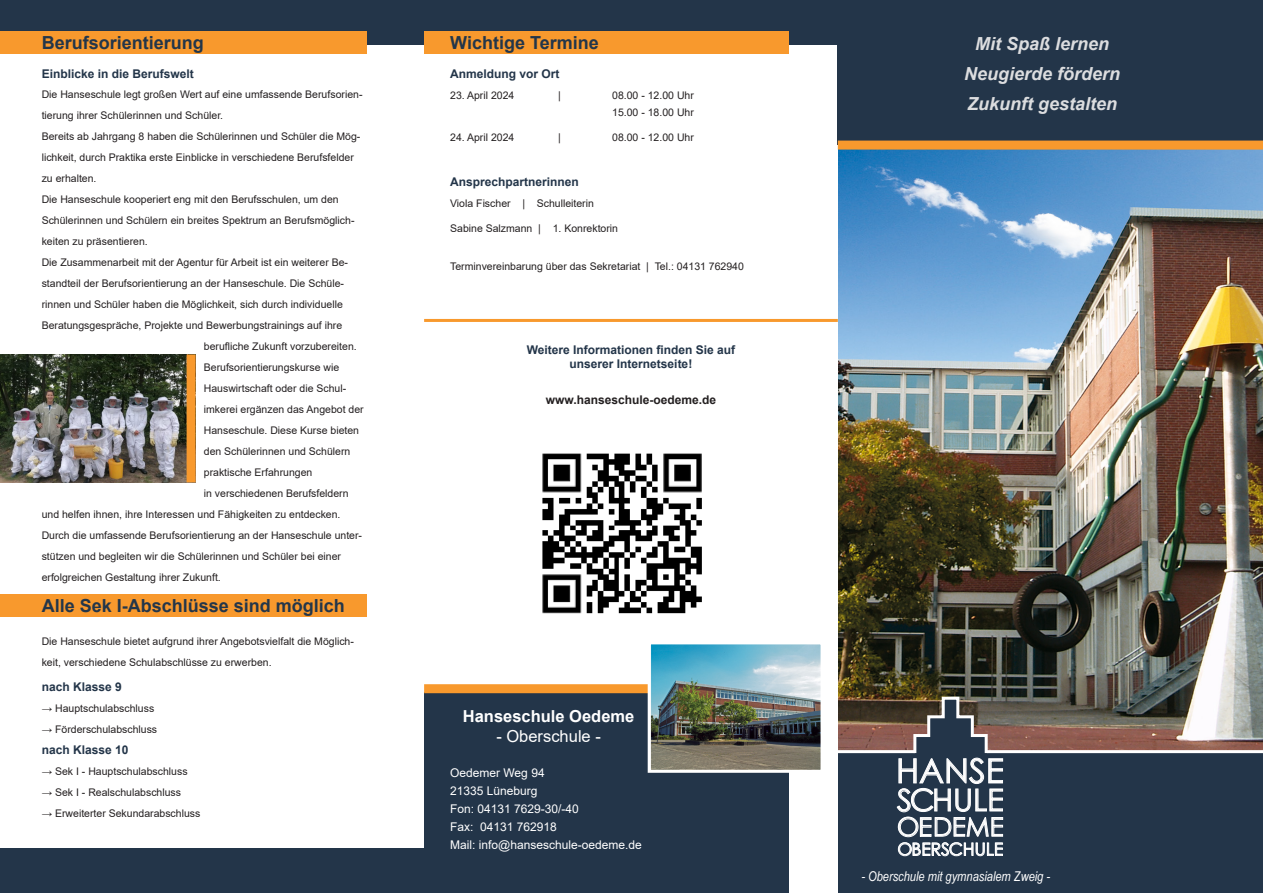
<style>
.page{position:relative;width:1263px;height:893px;background:#fff}
.page>*{position:absolute;margin:0;border:0;box-sizing:border-box;transform-origin:0 0}
.t1{font:33.75px "Century Gothic";color:#fff}
.t2{font:30.6px "Century Gothic";color:#fff}
.t3{font:26.1px "Century Gothic";color:#fff}
.t4{font:700 18px "Arial";color:#23364a}
.t5{font:italic 700 18px "Arial";color:#dcdddf}
.t6{font:17.25px "Century Gothic";color:#fff}
.t7{font:700 16.5px "Arial";color:#fff}
.t8{font:16.5px "Arial";color:#fff}
.t9{font:italic 13.5px "Arial Narrow";color:#fff}
.t10{font:700 12px "Arial";color:#233549}
.t11{font:12px "Arial";color:#fff}
.t12{font:700 12px "Arial";color:#231f20}
.t13{font:10.5px/21px "Arial";color:#231f20}
</style>
<div class="page">
<img style="left:838px;top:150px;width:425px;height:600px">
<div style="left:838px;top:753px;width:425px;height:140px;background:#233549"></div>
<div style="left:0;top:848px;width:433px;height:45px;background:#233549"></div>
<svg style="left:912px;top:695px;width:77px;height:59px;background:#555659"></svg>
<div style="left:0;top:0;width:845px;height:44px;background:#233549"></div>
<div style="left:424px;top:692px;width:365px;height:201px;background:#233549"></div>
<div style="left:838px;top:0;width:425px;height:145px;background:#233549"></div>
<div style="left:424px;top:31px;width:365px;height:22px;background:#f8992d"></div>
<div style="left:0;top:31px;width:367px;height:22px;background:#f8992d"></div>
<hr style="left:424px;top:319px;width:414px;height:3px;background:#f8992d">
<div style="left:424px;top:684px;width:365px;height:9px;background:#f8992d"></div>
<div style="left:0;top:594px;width:367px;height:22px;background:#f8992d"></div>
<div style="left:838px;top:141px;width:425px;height:9px;background:#f8992d"></div>
<img style="left:0;top:354px;width:187px;height:128px">
<div style="left:187px;top:354px;width:9px;height:128px;background:#f8992d"></div>
<img style="left:652px;top:645px;width:167px;height:124px">
<div style="left:648px;top:641px;width:175px;height:132px;border:3px solid #fff"></div>
<img style="left:542px;top:453px;width:160px;height:161px">
<p class="t4" style="left:42px;top:30px;width:164px">Berufsorientierung</p>
<p class="t4" style="left:450px;top:30px;width:150px">Wichtige Termine</p>
<p class="t13" style="left:42px;top:84px;width:322px">Die Hanseschule legt großen Wert auf eine umfassende Berufsorien&shy;tierung ihrer Schülerinnen und Schüler.</p>
<p class="t13" style="left:42px;top:126px;width:320px">Bereits ab Jahrgang 8 haben die Schülerinnen und Schüler die Mög&shy;lichkeit, durch Praktika erste Einblicke in verschiedene Berufsfelder zu erhalten.</p>
<p class="t13" style="left:42px;top:189px;width:314px">Die Hanseschule kooperiert eng mit den Berufsschulen, um den<br>Schülerinnen und Schülern ein breites Spektrum an Berufsmöglich&shy;keiten zu präsentieren.</p>
<p class="t13" style="left:42px;top:252px;width:308px">Die Zusammenarbeit mit der Agentur für Arbeit ist ein weiterer Be-</p>
<p class="t13" style="left:42px;top:273px;width:304px">standteil der Berufsorientierung an der Hanseschule. Die Schüle-</p>
<p class="t13" style="left:42px;top:294px;width:303px">rinnen und Schüler haben die Möglichkeit, sich durch individuelle</p>
<p class="t13" style="left:42px;top:315px;width:302px">Beratungsgespräche, Projekte und Bewerbungstrainings auf ihre</p>
<p class="t13" style="left:204px;top:336px;width:154px">berufliche Zukunft vorzubereiten.</p>
<p class="t13" style="left:204px;top:357px;width:161px">Berufsorientierungskurse wie<br>Hauswirtschaft oder die Schul&shy;imkerei ergänzen das Angebot der<br>Hanseschule. Diese Kurse bieten den Schülerinnen und Schülern praktische Erfahrungen</p>
<p class="t13" style="left:42px;top:483px;width:308px;text-indent:162px">in verschiedenen Berufsfeldern und helfen ihnen, ihre Interessen und Fähigkeiten zu entdecken.</p>
<p class="t13" style="left:42px;top:525px;width:322px">Durch die umfassende Berufsorientierung an der Hanseschule unter&shy;stützen und begleiten wir die Schülerinnen und Schüler bei einer erfolgreichen Gestaltung ihrer Zukunft.</p>
<p class="t10" style="left:42px;top:65px;width:154px">Einblicke in die Berufswelt</p>
<p class="t10" style="left:450px;top:65px;width:111px">Anmeldung vor Ort</p>
<p class="t13" style="left:450px;top:85px;width:66px">23. April 2024</p>
<p class="t13" style="left:558px;top:85px;width:4px">|</p>
<p class="t13" style="left:612px;top:87px;width:83px;line-height:16.5px">08.00 - 12.00 Uhr<br>15.00 - 18.00 Uhr</p>
<p class="t13" style="left:450px;top:127px;width:66px">24. April 2024</p>
<p class="t13" style="left:558px;top:127px;width:4px">|</p>
<p class="t13" style="left:612px;top:127px;width:83px">08.00 - 12.00 Uhr</p>
<p class="t10" style="left:450px;top:173px;width:130px">Ansprechpartnerinnen</p>
<p class="t13" style="left:450px;top:193px;width:145px">Viola Fischer | Schulleiterin</p>
<p class="t13" style="left:450px;top:218px;width:169px">Sabine Salzmann | 1. Konrektorin</p>
<p class="t13" style="left:450px;top:256px;width:295px">Terminvereinbarung über das Sekretariat | Tel.: 04131 762940</p>
<p class="t10" style="left:527px;top:341px;width:210px">Weitere Informationen finden Sie auf</p>
<p class="t10" style="left:570px;top:356px;width:124px">unserer Internetseite!</p>
<p class="t12" style="left:546px;top:392px;width:172px">www.hanseschule-oedeme.de</p>
<p class="t4" style="left:42px;top:593px;width:305px">Alle Sek I-Abschlüsse sind möglich</p>
<p class="t13" style="left:42px;top:631px;width:314px">Die Hanseschule bietet aufgrund ihrer Angebotsvielfalt die Möglich&shy;keit, verschiedene Schulabschlüsse zu erwerben.</p>
<p class="t10" style="left:42px;top:678px;width:82px">nach Klasse 9</p>
<p class="t13" style="left:42px;top:698px;width:114px">→ Hauptschulabschluss</p>
<p class="t13" style="left:42px;top:719px;width:117px">→ Förderschulabschluss</p>
<p class="t10" style="left:42px;top:741px;width:88px">nach Klasse 10</p>
<p class="t13" style="left:42px;top:761px;width:147px">→ Sek I - Hauptschulabschluss</p>
<p class="t13" style="left:42px;top:782px;width:141px">→ Sek I - Realschulabschluss</p>
<p class="t13" style="left:42px;top:803px;width:160px">→ Erweiterter Sekundarabschluss</p>
<p class="t7" style="left:463px;top:705px;width:173px">Hanseschule Oedeme</p>
<p class="t8" style="left:496px;top:725px;width:106px">- Oberschule -</p>
<p class="t11" style="left:450px;top:764px;width:96px">Oedemer Weg 94</p>
<p class="t11" style="left:450px;top:782px;width:89px">21335 Lüneburg</p>
<p class="t11" style="left:450px;top:800px;width:130px">Fon: 04131 7629-30/-40</p>
<p class="t11" style="left:450px;top:818px;width:108px">Fax: 04131 762918</p>
<p class="t11" style="left:450px;top:836px;width:193px">Mail: info@hanseschule-oedeme.de</p>
<p class="t5" style="left:975px;top:31px;width:136px">Mit Spaß lernen</p>
<p class="t5" style="left:964px;top:61px;width:158px">Neugierde fördern</p>
<p class="t5" style="left:967px;top:91px;width:152px">Zukunft gestalten</p>
<h1 class="t1" style="left:896px;top:747px;width:109px">HANSE</h1>
<h2 class="t2" style="left:897px;top:778px;width:108px">SCHULE</h2>
<h3 class="t3" style="left:897px;top:809px;width:108px">OEDEME</h3>
<h3 class="t6" style="left:897px;top:837px;width:107px">OBERSCHULE</h3>
<p class="t9" style="left:861px;top:866px;width:190px">- Oberschule mit gymnasialem Zweig -</p>
</div>
